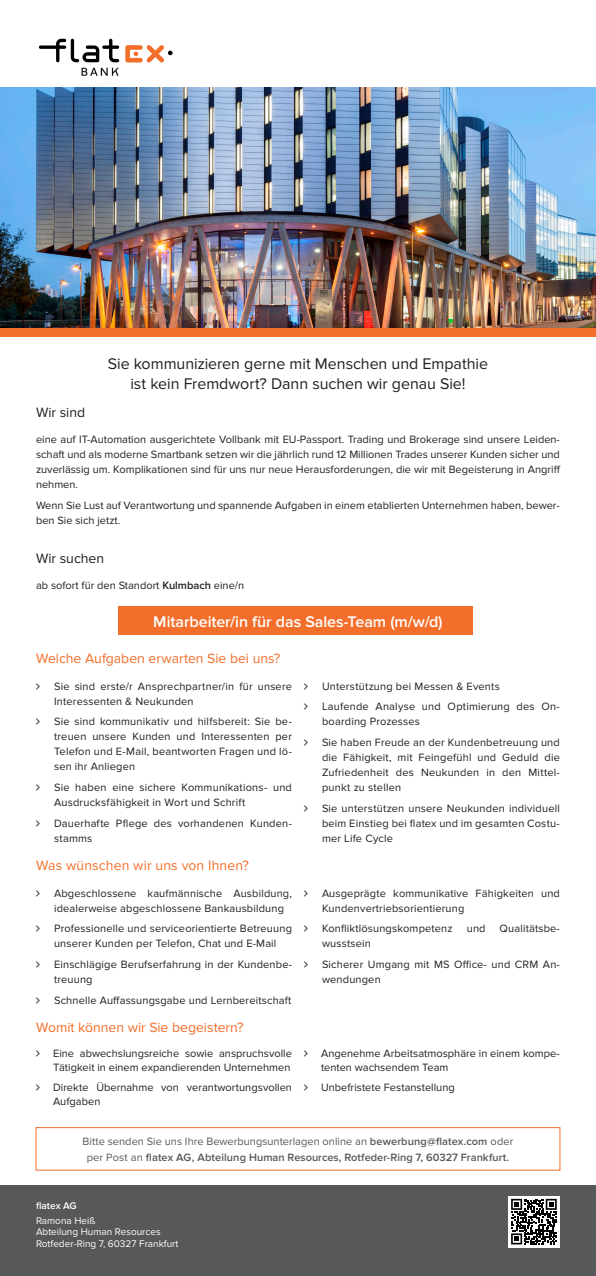
<style>
.page{position:relative;width:596px;height:1276px;background:#fff}
.page>*{position:absolute;margin:0;border:0;box-sizing:border-box;transform-origin:0 0}
.t1{font:16px/20px "Proxima Nova";letter-spacing:-.005em;color:#231f20;text-align:center}
.t2{font:600 16px "Proxima Nova";letter-spacing:-.005em;color:#fff}
.t3{font:14px "Proxima Nova";color:#f36e2a}
.t4{font:14px "Proxima Nova";letter-spacing:-.005em;color:#231f20}
.t5{font:11px/15px "Proxima Nova";letter-spacing:.015em;color:#231f20}
.t6{font:600 11px/16px "Proxima Nova";color:#57585a;text-align:center}
.t7{font:10px/11.8px "Proxima Nova";color:#fff}
.t8{font:600 10px "Proxima Nova";color:#fff}
.s1{font-weight:600}
.s2{font-weight:400}
</style>
<div class="page">
<div style="left:36px;top:1127px;width:524px;height:43px;background:#fff;border:1px solid #f36e2a"></div>
<div style="left:0;top:1185px;width:595px;height:91px;background:#57585a"></div>
<svg style="left:81px;top:68px;width:38px;height:8px"></svg>
<svg style="left:39px;top:39px;width:80px;height:23px"></svg>
<svg style="left:125px;top:45px;width:47px;height:18px"></svg>
<img style="left:0;top:87px;width:595px;height:241px">
<div style="left:0;top:328px;width:595px;height:8px;background:#f36e2a"></div>
<div style="left:118px;top:607px;width:355px;height:28px;background:#f36e2a"></div>
<div style="left:507px;top:1195px;width:52px;height:52px;background:#fff"></div>
<svg style="left:511px;top:1198px;width:45px;height:46px"></svg>
<h1 class="t1" style="left:108px;top:354px;width:381px">Sie kommunizieren gerne mit Menschen und Empathie ist kein Fremdwort? Dann suchen wir genau Sie!</h1>
<p class="t4" style="left:36px;top:404px;width:51px">Wir sind</p>
<p class="t5" style="left:36px;top:432px;width:525px;text-align:justify">eine auf IT-Automation ausgerichtete Vollbank mit EU-Passport. Trading und Brokerage sind unsere Leiden&shy;schaft und als moderne Smartbank setzen wir die jährlich rund 12 Millionen Trades unserer Kunden sicher und zuverlässig um. Komplikationen sind für uns nur neue Herausforderungen, die wir mit Begeisterung in Angriff nehmen.</p>
<p class="t5" style="left:36px;top:497px;width:525px">Wenn Sie Lust auf Verantwortung und spannende Aufgaben in einem etablierten Unternehmen haben, bewer&shy;ben Sie sich jetzt.</p>
<p class="t4" style="left:36px;top:550px;width:70px">Wir suchen</p>
<p class="t5" style="left:36px;top:578px;width:209px">ab sofort für den Standort <span class="s1">Kulmbach</span> eine/n</p>
<h1 class="t2" style="left:153px;top:612px;width:291px">Mitarbeiter/in für das Sales-Team (m/w/d)</h1>
<p class="t3" style="left:36px;top:650px;width:246px">Welche Aufgaben erwarten Sie bei uns?</p>
<p class="t5" style="left:54px;top:678px;width:239px">Sie sind erste/r Ansprechpartner/in für unsere<br>Interessenten &amp; Neukunden</p>
<p class="t5" style="left:54px;top:714px;width:239px;text-align:justify">Sie sind kommunikativ und hilfsbereit: Sie be&shy;treuen unsere Kunden und Interessenten per Telefon und E-Mail, beantworten Fragen und lö&shy;sen ihr Anliegen</p>
<p class="t5" style="left:54px;top:780px;width:239px">Sie haben eine sichere Kommunikations- und<br>Ausdrucksfähigkeit in Wort und Schrift</p>
<p class="t5" style="left:54px;top:815px;width:239px">Dauerhafte Pflege des vorhandenen Kunden&shy;stamms</p>
<p class="t3" style="left:36px;top:857px;width:214px">Was wünschen wir uns von Ihnen?</p>
<p class="t5" style="left:54px;top:885px;width:239px">Abgeschlossene kaufmännische Ausbildung, idealerweise abgeschlossene Bankausbildung</p>
<p class="t5" style="left:54px;top:921px;width:239px">Professionelle und serviceorientierte Betreuung unserer Kunden per Telefon, Chat und E-Mail</p>
<p class="t5" style="left:54px;top:957px;width:239px">Einschlägige Berufserfahrung in der Kundenbe&shy;treuung</p>
<p class="t5" style="left:54px;top:992px;width:239px">Schnelle Auffassungsgabe und Lernbereitschaft</p>
<p class="t3" style="left:36px;top:1019px;width:209px">Womit können wir Sie begeistern?</p>
<p class="t5" style="left:53px;top:1046px;width:240px;line-height:14px">Eine abwechslungsreiche sowie anspruchsvolle<br>Tätigkeit in einem expandierenden Unternehmen</p>
<p class="t5" style="left:53px;top:1080px;width:240px;line-height:14px">Direkte Übernahme von verantwortungsvollen<br>Aufgaben</p>
<p class="t5" style="left:322px;top:676px;width:239px;line-height:20.7px">Unterstützung bei Messen &amp; Events<br>Laufende Analyse und Optimierung des On-</p>
<p class="t5" style="left:322px;top:711px;width:239px;line-height:20.7px">boarding Prozesses<br>Sie haben Freude an der Kundenbetreuung und</p>
<p class="t5" style="left:322px;top:750px;width:239px;text-align:justify">die Fähigkeit, mit Feingefühl und Geduld die Zufriedenheit des Neukunden in den Mittel&shy;punkt zu stellen</p>
<p class="t5" style="left:322px;top:800px;width:239px;text-align:justify">Sie unterstützen unsere Neukunden individuell beim Einstieg bei flatex und im gesamten Costu&shy;mer Life Cycle</p>
<p class="t5" style="left:322px;top:885px;width:239px">Ausgeprägte kommunikative Fähigkeiten und<br>Kundenvertriebsorientierung</p>
<p class="t5" style="left:322px;top:921px;width:132px">Konfliktlösungskompetenz</p>
<p class="t5" style="left:466px;top:921px;width:20px">und</p>
<p class="t5" style="left:499px;top:921px;width:62px">Qualitätsbe-</p>
<p class="t5" style="left:322px;top:933px;width:239px;line-height:20.7px">wusstsein<br>Sicherer Umgang mit MS Office- und CRM An-</p>
<p class="t5" style="left:322px;top:972px;width:60px">wendungen</p>
<p class="t5" style="left:321px;top:1046px;width:240px;line-height:14px">Angenehme Arbeitsatmosphäre in einem kompe&shy;tenten wachsendem Team</p>
<p class="t5" style="left:321px;top:1080px;width:135px">Unbefristete Festanstellung</p>
<p class="t6" style="left:82px;top:1133px;width:432px"><span class="s2">Bitte senden Sie uns Ihre Bewerbungsunterlagen online an</span> bewerbung@flatex.com <span class="s2">oder per Post an</span> flatex AG, Abteilung Human Resources, Rotfeder-Ring 7, 60327 Frankfurt.</p>
<p class="t8" style="left:36px;top:1199px;width:42px">flatex AG</p>
<p class="t7" style="left:36px;top:1214px;width:144px">Ramona Heiß<br>Abteilung Human Resources<br>Rotfeder-Ring 7, 60327 Frankfurt</p>
</div>
